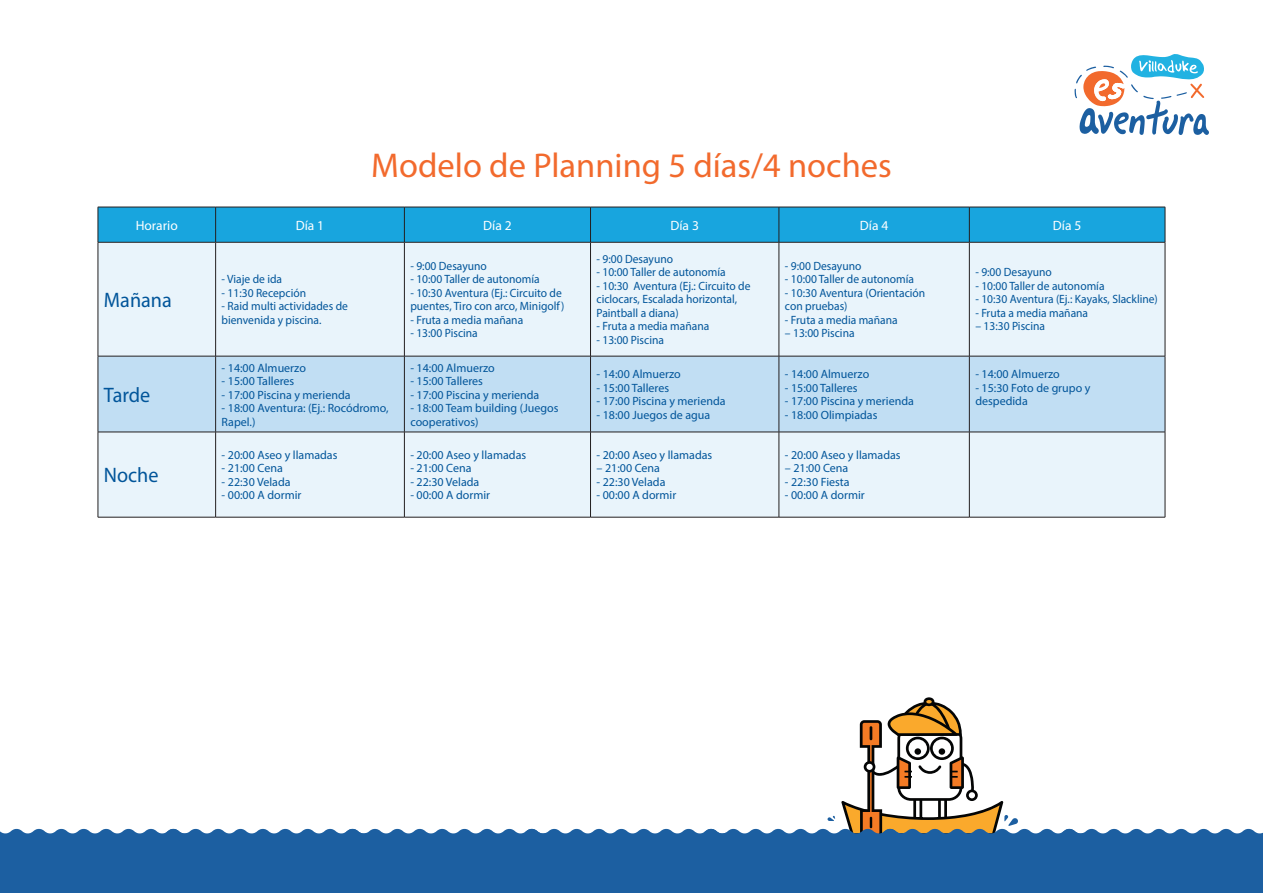
<style>
.page{position:relative;width:1263px;height:893px;background:#fff}
.page>*{position:absolute;margin:0;border:0;box-sizing:border-box;transform-origin:0 0}
.t1{font:34.5px "Myriad Pro";color:#f26a2d}
.t2{font:21px "Myriad Pro";color:#01559a;scale:.96 1}
.t3{font:13.5px "Myriad Pro";color:#fff}
.t4{font:12px/13.5px "Myriad Pro";color:#01559a}
.t5{font:12px/13.5px "Myriad Pro";color:#01559a;scale:.96 1}
</style>
<div class="page">
<div style="left:99px;top:208px;width:1066px;height:34px;background:#18a5de"></div>
<div style="left:99px;top:243px;width:1066px;height:274px;background:#e9f4fb"></div>
<div style="left:99px;top:357px;width:1066px;height:75px;background:#c1def3"></div>
<hr style="left:98px;top:207px;width:118px;height:1px;background:#231f20">
<hr style="left:98px;top:207px;width:1px;height:35px;background:#231f20">
<hr style="left:216px;top:207px;width:188px;height:1px;background:#231f20">
<hr style="left:215px;top:207px;width:1px;height:35px;background:#231f20">
<hr style="left:404px;top:207px;width:186px;height:1px;background:#231f20">
<hr style="left:404px;top:207px;width:1px;height:35px;background:#231f20">
<hr style="left:590px;top:207px;width:189px;height:1px;background:#231f20">
<hr style="left:590px;top:207px;width:1px;height:35px;background:#231f20">
<hr style="left:779px;top:207px;width:190px;height:1px;background:#231f20">
<hr style="left:779px;top:207px;width:1px;height:35px;background:#231f20">
<hr style="left:969px;top:207px;width:196px;height:1px;background:#231f20">
<hr style="left:969px;top:207px;width:1px;height:35px;background:#231f20">
<hr style="left:1165px;top:207px;width:1px;height:35px;background:#231f20">
<hr style="left:98px;top:242px;width:118px;height:1px;background:#231f20">
<hr style="left:98px;top:242px;width:1px;height:114px;background:#231f20">
<hr style="left:216px;top:242px;width:188px;height:1px;background:#231f20">
<hr style="left:215px;top:242px;width:1px;height:114px;background:#231f20">
<hr style="left:404px;top:242px;width:186px;height:1px;background:#231f20">
<hr style="left:404px;top:242px;width:1px;height:114px;background:#231f20">
<hr style="left:590px;top:242px;width:189px;height:1px;background:#231f20">
<hr style="left:590px;top:242px;width:1px;height:114px;background:#231f20">
<hr style="left:779px;top:242px;width:190px;height:1px;background:#231f20">
<hr style="left:779px;top:242px;width:1px;height:114px;background:#231f20">
<hr style="left:969px;top:242px;width:196px;height:1px;background:#231f20">
<hr style="left:969px;top:242px;width:1px;height:114px;background:#231f20">
<hr style="left:1165px;top:242px;width:1px;height:114px;background:#231f20">
<hr style="left:98px;top:356px;width:118px;height:1px;background:#231f20">
<hr style="left:98px;top:356px;width:1px;height:76px;background:#231f20">
<hr style="left:216px;top:356px;width:188px;height:1px;background:#231f20">
<hr style="left:215px;top:356px;width:1px;height:76px;background:#231f20">
<hr style="left:404px;top:356px;width:186px;height:1px;background:#231f20">
<hr style="left:404px;top:356px;width:1px;height:76px;background:#231f20">
<hr style="left:590px;top:356px;width:189px;height:1px;background:#231f20">
<hr style="left:590px;top:356px;width:1px;height:76px;background:#231f20">
<hr style="left:779px;top:356px;width:190px;height:1px;background:#231f20">
<hr style="left:779px;top:356px;width:1px;height:76px;background:#231f20">
<hr style="left:969px;top:356px;width:196px;height:1px;background:#231f20">
<hr style="left:969px;top:356px;width:1px;height:76px;background:#231f20">
<hr style="left:1165px;top:356px;width:1px;height:76px;background:#231f20">
<hr style="left:98px;top:432px;width:118px;height:1px;background:#231f20">
<hr style="left:98px;top:432px;width:1px;height:85px;background:#231f20">
<hr style="left:216px;top:432px;width:188px;height:1px;background:#231f20">
<hr style="left:215px;top:432px;width:1px;height:85px;background:#231f20">
<hr style="left:404px;top:432px;width:186px;height:1px;background:#231f20">
<hr style="left:404px;top:432px;width:1px;height:85px;background:#231f20">
<hr style="left:590px;top:432px;width:189px;height:1px;background:#231f20">
<hr style="left:590px;top:432px;width:1px;height:85px;background:#231f20">
<hr style="left:779px;top:432px;width:190px;height:1px;background:#231f20">
<hr style="left:779px;top:432px;width:1px;height:85px;background:#231f20">
<hr style="left:969px;top:432px;width:196px;height:1px;background:#231f20">
<hr style="left:969px;top:432px;width:1px;height:85px;background:#231f20">
<hr style="left:1165px;top:432px;width:1px;height:85px;background:#231f20">
<hr style="left:98px;top:517px;width:118px;height:1px;background:#231f20">
<hr style="left:216px;top:517px;width:188px;height:1px;background:#231f20">
<hr style="left:404px;top:517px;width:186px;height:1px;background:#231f20">
<hr style="left:590px;top:517px;width:189px;height:1px;background:#231f20">
<hr style="left:779px;top:517px;width:190px;height:1px;background:#231f20">
<hr style="left:969px;top:517px;width:196px;height:1px;background:#231f20">
<svg style="left:0;top:697px;width:1263px;height:196px"></svg>
<svg style="left:1074px;top:54px;width:135px;height:81px"></svg>
<h1 class="t1" style="left:371px;top:151px;width:522px">Modelo de Planning 5 días/4 noches</h1>
<p class="t3" style="left:136px;top:220px;width:44px">Horario</p>
<p class="t3" style="left:296px;top:220px;width:30px">Día 1</p>
<p class="t3" style="left:483px;top:220px;width:30px">Día 2</p>
<p class="t3" style="left:670px;top:220px;width:30px">Día 3</p>
<p class="t3" style="left:860px;top:220px;width:30px">Día 4</p>
<p class="t3" style="left:1053px;top:220px;width:30px">Día 5</p>
<h2 class="t2" style="left:104px;top:291px;width:72px">Mañana</h2>
<h2 class="t2" style="left:104px;top:386px;width:50px">Tarde</h2>
<h2 class="t2" style="left:104px;top:467px;width:58px">Noche</h2>
<p class="t5" style="left:222px;top:273px;width:65px">- Viaje de ida</p>
<p class="t5" style="left:222px;top:287px;width:89px">- 11:30 Recepción</p>
<p class="t5" style="left:222px;top:300px;width:133px">- Raid multi actividades de bienvenida y piscina.</p>
<p class="t4" style="left:222px;top:362px;width:86px">- 14:00 Almuerzo</p>
<p class="t4" style="left:222px;top:375px;width:74px">- 15:00 Talleres</p>
<p class="t4" style="left:222px;top:389px;width:131px">- 17:00 Piscina y merienda</p>
<p class="t4" style="left:222px;top:402px;width:169px">- 18:00 Aventura: (Ej.: Rocódromo,<br>Rapel.)</p>
<p class="t4" style="left:222px;top:449px;width:117px">- 20:00 Aseo y llamadas</p>
<p class="t4" style="left:222px;top:463px;width:63px">- 21:00 Cena</p>
<p class="t4" style="left:222px;top:476px;width:70px">- 22:30 Velada</p>
<p class="t4" style="left:222px;top:490px;width:81px">- 00:00 A dormir</p>
<p class="t5" style="left:410px;top:260px;width:81px">- 9:00 Desayuno</p>
<p class="t5" style="left:410px;top:273px;width:136px">- 10:00 Taller de autonomía</p>
<p class="t5" style="left:410px;top:287px;width:162px">- 10:30 Aventura (Ej.: Circuito de puentes, Tiro con arco, Minigolf)</p>
<p class="t5" style="left:410px;top:314px;width:119px">- Fruta a media mañana</p>
<p class="t5" style="left:410px;top:327px;width:72px">- 13:00 Piscina</p>
<p class="t4" style="left:410px;top:362px;width:86px">- 14:00 Almuerzo</p>
<p class="t4" style="left:410px;top:375px;width:74px">- 15:00 Talleres</p>
<p class="t4" style="left:410px;top:389px;width:131px">- 17:00 Piscina y merienda</p>
<p class="t4" style="left:410px;top:402px;width:150px">- 18:00 Team building (Juegos cooperativos)</p>
<p class="t4" style="left:410px;top:449px;width:117px">- 20:00 Aseo y llamadas</p>
<p class="t4" style="left:410px;top:463px;width:63px">- 21:00 Cena</p>
<p class="t4" style="left:410px;top:476px;width:70px">- 22:30 Velada</p>
<p class="t4" style="left:410px;top:490px;width:81px">- 00:00 A dormir</p>
<p class="t5" style="left:596px;top:253px;width:81px">- 9:00 Desayuno</p>
<p class="t5" style="left:596px;top:267px;width:136px">- 10:00 Taller de autonomía</p>
<p class="t5" style="left:596px;top:280px;width:162px">- 10:30 Aventura (Ej.: Circuito de ciclocars, Escalada horizontal,<br>Paintball a diana)</p>
<p class="t5" style="left:596px;top:321px;width:119px">- Fruta a media mañana</p>
<p class="t5" style="left:596px;top:334px;width:72px">- 13:00 Piscina</p>
<p class="t4" style="left:596px;top:369px;width:86px">- 14:00 Almuerzo</p>
<p class="t4" style="left:596px;top:382px;width:74px">- 15:00 Talleres</p>
<p class="t4" style="left:596px;top:396px;width:131px">- 17:00 Piscina y merienda</p>
<p class="t4" style="left:596px;top:409px;width:115px">- 18:00 Juegos de agua</p>
<p class="t4" style="left:596px;top:449px;width:117px">- 20:00 Aseo y llamadas</p>
<p class="t4" style="left:596px;top:463px;width:65px">– 21:00 Cena</p>
<p class="t4" style="left:596px;top:476px;width:70px">- 22:30 Velada</p>
<p class="t4" style="left:596px;top:490px;width:81px">- 00:00 A dormir</p>
<p class="t5" style="left:785px;top:260px;width:81px">- 9:00 Desayuno</p>
<p class="t5" style="left:785px;top:273px;width:136px">- 10:00 Taller de autonomía</p>
<p class="t5" style="left:785px;top:287px;width:148px">- 10:30 Aventura (Orientación con pruebas)</p>
<p class="t5" style="left:785px;top:314px;width:119px">- Fruta a media mañana</p>
<p class="t5" style="left:785px;top:327px;width:74px">– 13:00 Piscina</p>
<p class="t4" style="left:785px;top:369px;width:86px">- 14:00 Almuerzo</p>
<p class="t4" style="left:785px;top:382px;width:74px">- 15:00 Talleres</p>
<p class="t4" style="left:785px;top:396px;width:131px">- 17:00 Piscina y merienda</p>
<p class="t4" style="left:785px;top:409px;width:94px">- 18:00 Olimpiadas</p>
<p class="t4" style="left:785px;top:449px;width:117px">- 20:00 Aseo y llamadas</p>
<p class="t4" style="left:785px;top:463px;width:65px">– 21:00 Cena</p>
<p class="t4" style="left:785px;top:476px;width:66px">- 22:30 Fiesta</p>
<p class="t4" style="left:785px;top:490px;width:81px">- 00:00 A dormir</p>
<p class="t5" style="left:975px;top:267px;width:81px">- 9:00 Desayuno</p>
<p class="t5" style="left:975px;top:280px;width:136px">- 10:00 Taller de autonomía</p>
<p class="t5" style="left:975px;top:294px;width:192px">- 10:30 Aventura (Ej.: Kayaks, Slackline)</p>
<p class="t5" style="left:975px;top:307px;width:119px">- Fruta a media mañana</p>
<p class="t5" style="left:975px;top:321px;width:74px">– 13:30 Piscina</p>
<p class="t4" style="left:975px;top:369px;width:86px">- 14:00 Almuerzo</p>
<p class="t4" style="left:975px;top:382px;width:117px">- 15:30 Foto de grupo y despedida</p>
</div>
